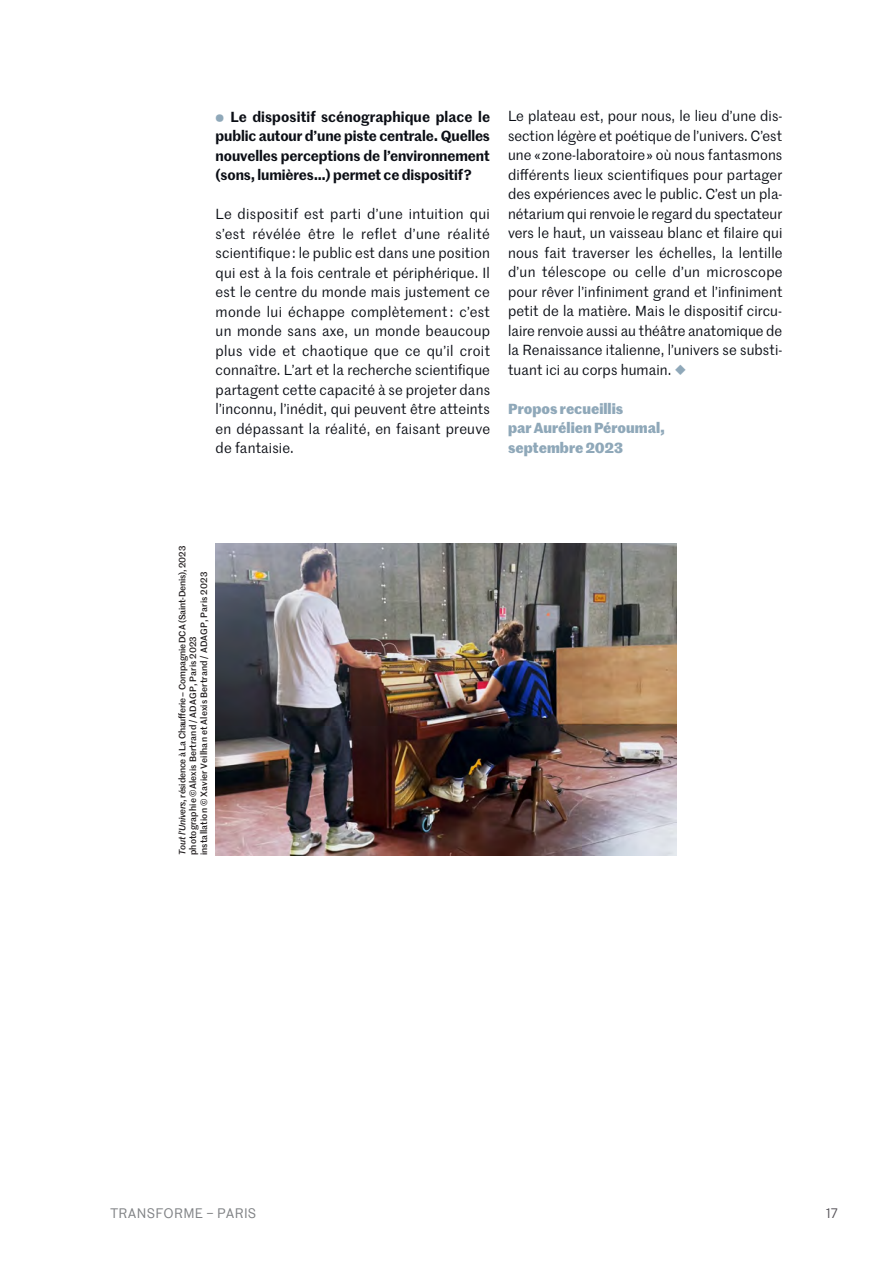
<style>
.page{position:relative;width:893px;height:1263px;background:#fff}
.page>*{position:absolute;margin:0;border:0;box-sizing:border-box;transform-origin:0 0}
.t1{font:14.25px/19.5px "Marr Sans";letter-spacing:.005em;color:#0b0e15;text-align:justify}
.t2{font:600 14.25px/19.5px "Marr Sans";letter-spacing:-.01em;color:#0b0e15;text-align:justify}
.t3{font:700 14.25px/19.5px "Marr Sans";color:#8fa8b9}
.t4{font:13.5px "Marr Sans";letter-spacing:.02em;color:#808285}
.t5{font:13.5px "Marr Sans";color:#565359}
.t6{font:500 9px/10.8px "Marr Sans";letter-spacing:.01em;color:#231f20}
.s1{font-family:"Bely Display";font-weight:400;font-size:10.8px;color:#8fa8b9}
.s2{font-family:"Bely Display";color:#8fa8b9}
.s3{font-style:italic}
</style>
<div class="page">
<img style="left:216px;top:543px;width:460px;height:312px">
<p class="t2" style="left:216px;top:106px;width:276px"><span class="s1">s</span> Le dispositif scénographique place le public autour d’une piste centrale. Quelles nouvelles perceptions de l’environnement (sons, lumières…) permet ce dispositif ?</p>
<p class="t1" style="left:216px;top:204px;width:276px">Le dispositif est parti d’une intuition qui s’est révélée être le reflet d’une réalité scientifique : le public est dans une position qui est à la fois centrale et périphérique. Il est le centre du monde mais justement ce monde lui échappe complètement : c’est un monde sans axe, un monde beaucoup plus vide et chaotique que ce qu’il croit connaître. L’art et la recherche scientifique partagent cette capacité à se projeter dans l’inconnu, l’inédit, qui peuvent être atteints en dépassant la réalité, en faisant preuve de fantaisie.</p>
<p class="t1" style="left:508px;top:106px;width:276px">Le plateau est, pour nous, le lieu d’une dis&shy;section légère et poétique de l’univers. C’est une « zone-laboratoire » où nous fantasmons différents lieux scientifiques pour partager des expériences avec le public. C’est un pla&shy;nétarium qui renvoie le regard du spectateur vers le haut, un vaisseau blanc et filaire qui nous fait traverser les échelles, la lentille d’un télescope ou celle d’un microscope pour rêver l’infiniment grand et l’infiniment petit de la matière. Mais le dispositif circu&shy;laire renvoie aussi au théâtre anatomique de la Renaissance italienne, l’univers se substi&shy;tuant ici au corps humain. <span class="s2">E</span></p>
<p class="t3" style="left:508px;top:398px;width:159px">Propos recueillis<br>par Aurélien Péroumal, septembre 2023</p>
<p class="t6" style="left:176px;top:855px;width:311px;rotate:-90deg"><span class="s3">Tout l’Univers</span>, résidence à La Chaufferie – Compagnie DCA (Saint-Denis), 2023 photographie ©Alexis Bertrand / ADAGP, Paris 2023<br>installation © Xavier Veilhan et Alexis Bertrand / ADAGP, Paris 2023</p>
<p class="t4" style="left:111px;top:1204px;width:147px">TRANSFORME – PARIS</p>
<p class="t5" style="left:826px;top:1204px;width:13px">17</p>
</div>
